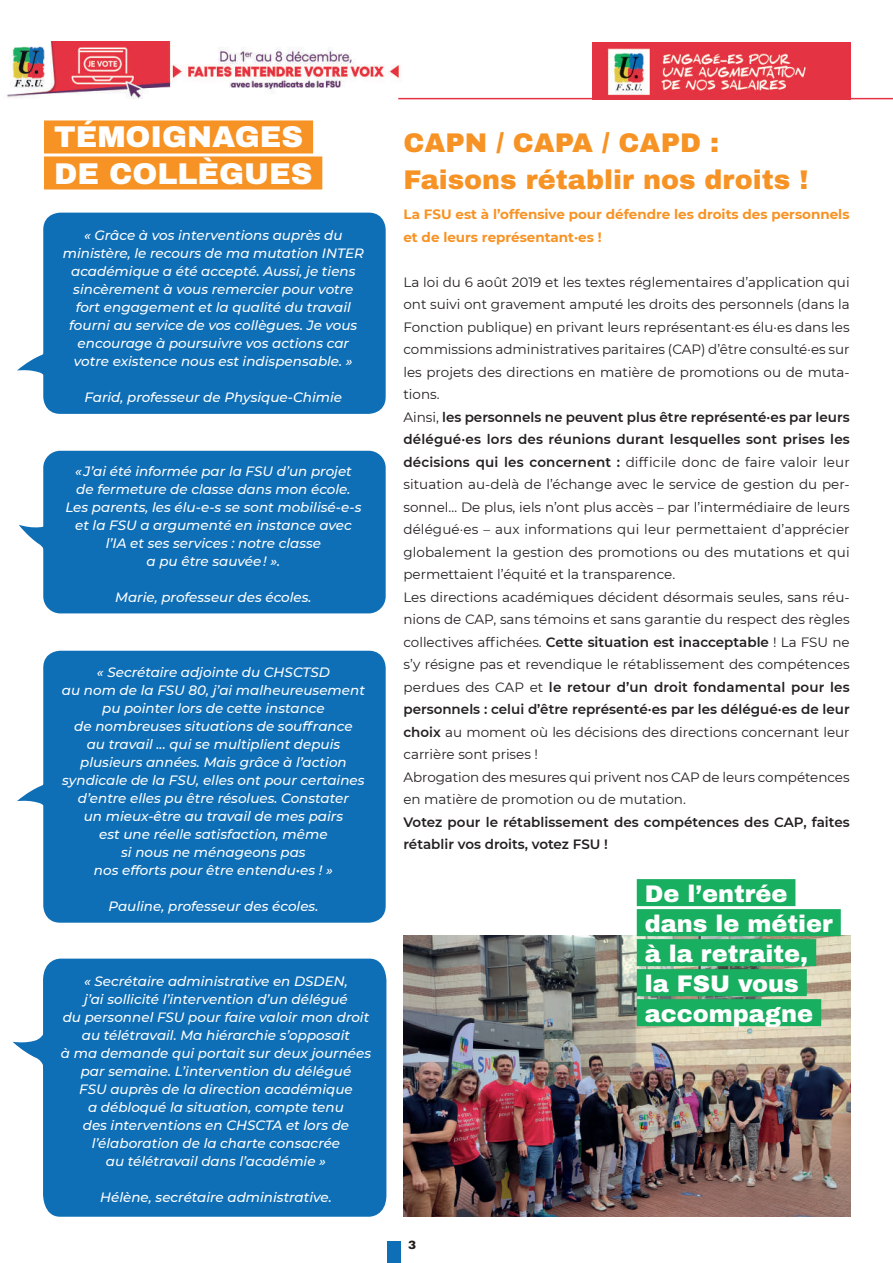
<style>
.page{position:relative;width:893px;height:1263px;background:#fff}
.page>*{position:absolute;margin:0;border:0;box-sizing:border-box;transform-origin:0 0}
.t1{font:900 30px/36px "Archivo";color:#fff}
.t2{font:900 27px/37.5px "Archivo";color:#f79324}
.t3{font:900 24px/30px "Archivo";color:#fff}
.t4{font:italic 500 13.5px/18px "Montserrat";color:#fff;text-align:center}
.t5{font:13.5px/22.5px "Montserrat";color:#231f20}
.t6{font:700 13.5px/22.5px "Montserrat";color:#f79324}
.t7{font:600 13.5px/22.5px "Montserrat";letter-spacing:.005em;color:#231f20}
.t8{font:900 12px "Archivo";color:#231f20}
.s1{font-weight:600}
</style>
<div class="page">
<img style="left:403px;top:935px;width:447px;height:282px">
<div style="left:43px;top:451px;width:343px;height:162px;background:#0e6eb6;border-radius:17px"></div>
<div style="left:43px;top:213px;width:343px;height:201px;background:#0e6eb6;border-radius:17px"></div>
<div style="left:43px;top:651px;width:343px;height:272px;background:#0e6eb6;border-radius:17px"></div>
<div style="left:43px;top:959px;width:343px;height:258px;background:#0e6eb6"></div>
<svg style="left:19px;top:518px;width:25px;height:58px"></svg>
<svg style="left:17px;top:345px;width:27px;height:38px"></svg>
<svg style="left:17px;top:775px;width:27px;height:39px"></svg>
<svg style="left:13px;top:1030px;width:32px;height:38px"></svg>
<img style="left:593px;top:43px;width:257px;height:55px">
<img style="left:7px;top:42px;width:396px;height:56px">
<hr style="left:398px;top:98px;width:495px;height:1px;background:#e43443">
<div style="left:387px;top:1241px;width:13px;height:22px;background:#0e6eb6"></div>
<div style="left:637px;top:879px;width:158px;height:27px;background:#18af61"></div>
<div style="left:637px;top:909px;width:204px;height:27px;background:#18af61"></div>
<div style="left:637px;top:939px;width:179px;height:27px;background:#18af61"></div>
<div style="left:637px;top:969px;width:170px;height:27px;background:#18af61"></div>
<div style="left:637px;top:999px;width:184px;height:27px;background:#18af61"></div>
<div style="left:44px;top:120px;width:269px;height:33px;background:#f79324"></div>
<div style="left:44px;top:156px;width:278px;height:33px;background:#f79324"></div>
<h1 class="t1" style="left:54px;top:119px;width:260px">TÉMOIGNAGES<br>DE COLLÈGUES</h1>
<p class="t4" style="left:63px;top:225px;width:303px">« Grâce à vos interventions auprès du ministère, le recours de ma mutation INTER académique a été accepté. Aussi, je tiens sincèrement à vous remercier pour votre fort engagement et la qualité du travail fourni au service de vos collègues. Je vous encourage à poursuivre vos actions car votre existence nous est indispensable. »</p>
<p class="t4" style="left:85px;top:387px;width:259px">Farid, professeur de Physique-Chimie</p>
<p class="t4" style="left:65px;top:462px;width:298px">« J’ai été informée par la FSU d’un projet de fermeture de classe dans mon école.<br>Les parents, les élu-e-s se sont mobilisé-e-s et la FSU a argumenté en instance avec l’IA et ses services : notre classe<br>a pu être sauvée ! ».</p>
<p class="t4" style="left:115px;top:588px;width:198px">Marie, professeur des écoles.</p>
<p class="t4" style="left:62px;top:662px;width:304px">« Secrétaire adjointe du CHSCTSD<br>au nom de la FSU 80, j’ai malheureusement pu pointer lors de cette instance<br>de nombreuses situations de souffrance<br>au travail ... qui se multiplient depuis plusieurs années. Mais grâce à l’action syndicale de la FSU, elles ont pour certaines d’entre elles pu être résolues. Constater<br>un mieux-être au travail de mes pairs<br>est une réelle satisfaction, même<br>si nous ne ménageons pas<br>nos efforts pour être entendu•es ! »</p>
<p class="t4" style="left:109px;top:896px;width:211px">Pauline, professeur des écoles.</p>
<p class="t4" style="left:61px;top:972px;width:312px">« Secrétaire administrative en DSDEN,<br>j’ai sollicité l’intervention d’un délégué<br>du personnel FSU pour faire valoir mon droit au télétravail. Ma hiérarchie s’opposait<br>à ma demande qui portait sur deux journées par semaine. L’intervention du délégué<br>FSU auprès de la direction académique<br>a débloqué la situation, compte tenu<br>des interventions en CHSCTA et lors de l’élaboration de la charte consacrée<br>au télétravail dans l’académie »</p>
<p class="t4" style="left:100px;top:1188px;width:233px">Hélène, secrétaire administrative.</p>
<h2 class="t2" style="left:403px;top:123px;width:406px">CAPN / CAPA / CAPD :<br>Faisons rétablir nos droits !</h2>
<p class="t6" style="left:403px;top:202px;width:448px">La FSU est à l’offensive pour défendre les droits des personnels et de leurs représentant·es !</p>
<p class="t5" style="left:403px;top:270px;width:448px">La loi du 6 août 2019 et les textes réglementaires d’application qui ont suivi ont gravement amputé les droits des personnels (dans la Fonction publique) en privant leurs représentant·es élu·es dans les commissions administratives paritaires (CAP) d’être consulté·es sur les projets des directions en matière de promotions ou de muta&shy;tions.<br>Ainsi, <span class="s1">les personnels ne peuvent plus être représenté·es par leurs délégué·es lors des réunions durant lesquelles sont prises les décisions qui les concernent :</span> difficile donc de faire valoir leur situation au-delà de l’échange avec le service de gestion du per&shy;sonnel… De plus, iels n’ont plus accès – par l’intermédiaire de leurs délégué·es – aux informations qui leur permettaient d’apprécier globalement la gestion des promotions ou des mutations et qui permettaient l’équité et la transparence.<br>Les directions académiques décident désormais seules, sans réu&shy;nions de CAP, sans témoins et sans garantie du respect des règles collectives affichées. <span class="s1">Cette situation est inacceptable</span> ! La FSU ne s’y résigne pas et revendique le rétablissement des compétences perdues des CAP et <span class="s1">le retour d’un droit fondamental pour les personnels : celui d’être représenté·es par les délégué·es de leur choix</span> au moment où les décisions des directions concernant leur carrière sont prises !<br>Abrogation des mesures qui privent nos CAP de leurs compétences en matière de promotion ou de mutation.</p>
<p class="t7" style="left:403px;top:810px;width:448px">Votez pour le rétablissement des compétences des CAP, faites rétablir vos droits, votez FSU !</p>
<p class="t8" style="left:408px;top:1237px;width:10px">3</p>
<h3 class="t3" style="left:645px;top:878px;width:189px">De l’entrée dans le métier à la retraite, la FSU vous accompagne</h3>
</div>
